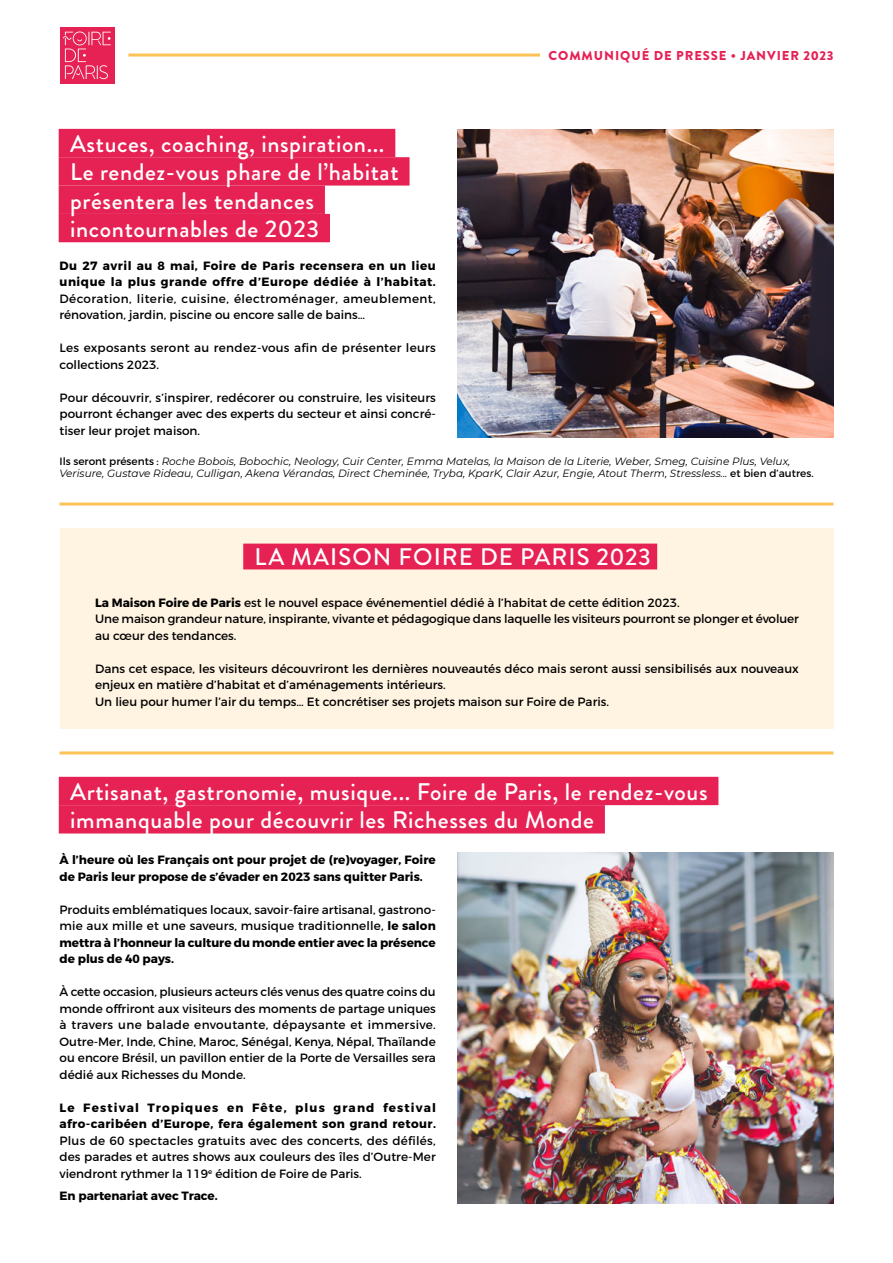
<style>
.page{position:relative;width:893px;height:1263px;background:#fff}
.page>*{position:absolute;margin:0;border:0;box-sizing:border-box;transform-origin:0 0}
.t1{font:500 24px/28.3px "Brandon Grotesque";letter-spacing:.025em;color:#fff}
.t2{font:500 24px "Brandon Grotesque";letter-spacing:.045em;color:#fff}
.t3{font:900 12.9px "Brandon Grotesque";letter-spacing:.07em;color:#e62154}
.t4{font:12px/16.5px "Montserrat";color:#000;text-align:justify}
.t5{font:700 12px/16.5px "Montserrat";letter-spacing:.035em;color:#000}
.t6{font:700 12px/16.5px "Montserrat";color:#000}
.t7{font:12px/16.5px "Montserrat";letter-spacing:.035em;color:#000}
.t8{font:12px/16.5px "Montserrat";letter-spacing:.025em;color:#000}
.t9{font:italic 10.5px/12.6px "Montserrat";color:#000}
.s1{font-style:normal}
.s2{font-weight:700}
</style>
<div class="page">
<div style="left:60px;top:27px;width:55px;height:56px;background:#e62154"></div>
<svg style="left:63px;top:32px;width:48px;height:47px"></svg>
<hr style="left:128px;top:54px;width:412px;height:3px;background:#fcc157">
<div style="left:59px;top:129px;width:336px;height:28px;background:#e62154"></div>
<div style="left:59px;top:157px;width:351px;height:29px;background:#e62154"></div>
<div style="left:59px;top:186px;width:266px;height:28px;background:#e62154"></div>
<div style="left:59px;top:214px;width:271px;height:28px;background:#e62154"></div>
<img style="left:457px;top:129px;width:376px;height:309px">
<img style="left:457px;top:852px;width:376px;height:351px">
<div style="left:60px;top:528px;width:773px;height:200px;background:#fff3e1"></div>
<div style="left:59px;top:777px;width:659px;height:28px;background:#e62154"></div>
<div style="left:59px;top:805px;width:546px;height:28px;background:#e62154"></div>
<div style="left:243px;top:544px;width:414px;height:25px;background:#e62154"></div>
<hr style="left:60px;top:502px;width:773px;height:3px;background:#fcc157">
<hr style="left:60px;top:751px;width:773px;height:3px;background:#fcc157">
<h1 class="t1" style="left:70px;top:130px;width:330px">Astuces, coaching, inspiration...<br>Le rendez-vous phare de l’habitat présentera les tendances incontournables de 2023</h1>
<p class="t5" style="left:60px;top:258px;width:378px">Du 27 avril au 8 mai, Foire de Paris recensera en un lieu unique la plus grande offre d’Europe dédiée à l’habitat.</p>
<p class="t7" style="left:60px;top:290px;width:378px">Décoration, literie, cuisine, électroménager, ameublement, rénovation, jardin, piscine ou encore salle de bains…</p>
<p class="t8" style="left:60px;top:340px;width:378px">Les exposants seront au rendez-vous afin de présenter leurs collections 2023.</p>
<p class="t4" style="left:60px;top:389px;width:378px">Pour découvrir, s’inspirer, redécorer ou construire, les visiteurs pourront échanger avec des experts du secteur et ainsi concré&shy;tiser leur projet maison.</p>
<p class="t3" style="left:549px;top:46px;width:286px">COMMUNIQUÉ DE PRESSE • JANVIER 2023</p>
<p class="t9" style="left:60px;top:454px;width:756px"><span class="s1">Ils seront présents :</span> Roche Bobois, Bobochic, Neology, Cuir Center, Emma Matelas, la Maison de la Literie, Weber, Smeg, Cuisine Plus, Velux,<br>Verisure, Gustave Rideau, Culligan, Akena Vérandas, Direct Cheminée, Tryba, KparK, Clair Azur, Engie, Atout Therm, Stressless... <span class="s1">et bien d’autres.</span></p>
<h1 class="t2" style="left:255px;top:540px;width:398px">LA MAISON FOIRE DE PARIS 2023</h1>
<p class="t4" style="left:95px;top:594px;width:705px;text-align:left"><span class="s2">La Maison Foire de Paris</span> est le nouvel espace événementiel dédié à l’habitat de cette édition 2023.<br>Une maison grandeur nature, inspirante, vivante et pédagogique dans laquelle les visiteurs pourront se plonger et évoluer au cœur des tendances.</p>
<p class="t4" style="left:95px;top:660px;width:705px;text-align:left">Dans cet espace, les visiteurs découvriront les dernières nouveautés déco mais seront aussi sensibilisés aux nouveaux enjeux en matière d’habitat et d’aménagements intérieurs.<br>Un lieu pour humer l’air du temps… Et concrétiser ses projets maison sur Foire de Paris.</p>
<h1 class="t1" style="left:70px;top:778px;width:639px">Artisanat, gastronomie, musique... Foire de Paris, le rendez-vous immanquable pour découvrir les Richesses du Monde</h1>
<p class="t6" style="left:60px;top:852px;width:378px">À l’heure où les Français ont pour projet de (re)voyager, Foire de Paris leur propose de s’évader en 2023 sans quitter Paris.</p>
<p class="t4" style="left:60px;top:901px;width:378px">Produits emblématiques locaux, savoir-faire artisanal, gastrono&shy;mie aux mille et une saveurs, musique traditionnelle, <span class="s2">le salon mettra à l’honneur la culture du monde entier avec la présence de plus de 40 pays.</span></p>
<p class="t4" style="left:60px;top:983px;width:378px">À cette occasion, plusieurs acteurs clés venus des quatre coins du monde offriront aux visiteurs des moments de partage uniques à travers une balade envoutante, dépaysante et immersive.<br>Outre-Mer, Inde, Chine, Maroc, Sénégal, Kenya, Népal, Thaïlande ou encore Brésil, un pavillon entier de la Porte de Versailles sera dédié aux Richesses du Monde.</p>
<p class="t5" style="left:60px;top:1099px;width:378px">Le Festival Tropiques en Fête, plus grand festival afro-caribéen d’Europe, fera également son grand retour.</p>
<p class="t4" style="left:60px;top:1132px;width:378px">Plus de 60 spectacles gratuits avec des concerts, des défilés, des parades et autres shows aux couleurs des îles d’Outre-Mer viendront rythmer la 119<sup>e</sup> édition de Foire de Paris.</p>
<p class="t6" style="left:60px;top:1188px;width:160px">En partenariat avec Trace.</p>
</div>
